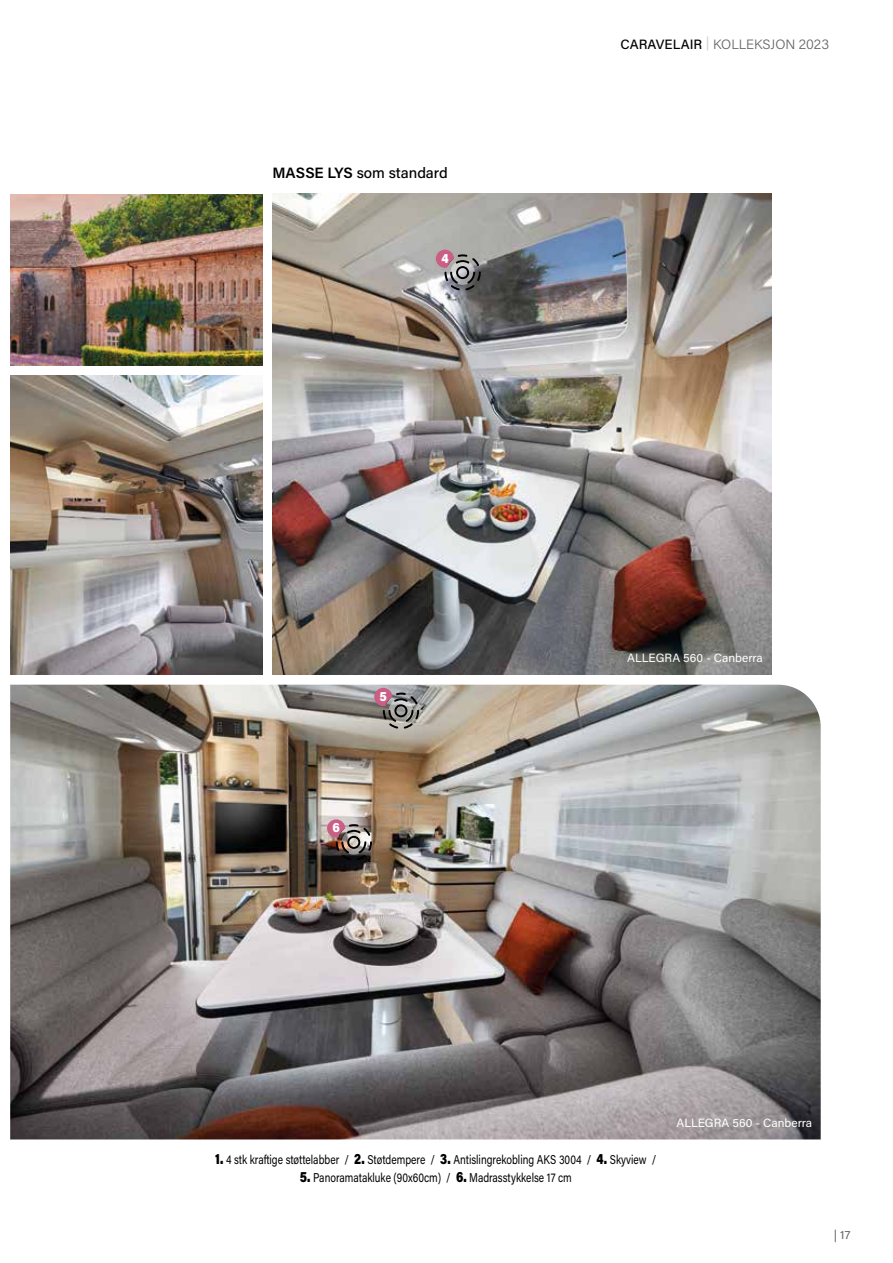
<style>
.page{position:relative;width:893px;height:1263px;background:#fff}
.page>*{position:absolute;margin:0;border:0;box-sizing:border-box;transform-origin:0 0}
.t1{font:500 15px "Acumin Pro";color:#000}
.t2{font:300 13.5px "Acumin Pro";color:#646363}
.t3{font:900 13.5px "Acumin Pro";color:#fff;scale:.9 1}
.t4{font:12.75px "Acumin Pro";color:#000;scale:.8 1}
.t5{font:12px "Acumin Pro";color:#fff}
.t6{font:12px "Acumin Pro";color:#646363}
.s1{font-weight:600}
.s2{font-weight:500;color:#000}
.s3{font-weight:400;color:#d0d0d0}
.s4{font-weight:900;font-size:15px}
</style>
<div class="page">
<img style="left:10px;top:685px;width:811px;height:454px">
<img style="left:272px;top:193px;width:499px;height:481px">
<img style="left:10px;top:376px;width:252px;height:298px">
<img style="left:10px;top:195px;width:252px;height:171px">
<svg style="left:436px;top:250px;width:45px;height:40px;background:#93868c"></svg>
<svg style="left:374px;top:688px;width:45px;height:41px;background:#918285"></svg>
<svg style="left:327px;top:819px;width:45px;height:41px;background:#836c6c"></svg>
<p class="t1" style="left:272px;top:162px;width:177px"><span class="s1">MASSE LYS</span> som standard</p>
<p class="t3" style="left:441px;top:248px;width:10px">4</p>
<p class="t3" style="left:380px;top:686px;width:10px">5</p>
<p class="t3" style="left:332px;top:818px;width:10px">6</p>
<p class="t2" style="left:620px;top:35px;width:210px"><span class="s2">CARAVELAIR</span> <span class="s3">|</span> KOLLEKSJON 2023</p>
<p class="t5" style="left:627px;top:649px;width:137px">ALLEGRA 560 - Canberra</p>
<p class="t5" style="left:677px;top:1114px;width:137px">ALLEGRA 560 - Canberra</p>
<p class="t4" style="left:215px;top:1150px;width:553px"><span class="s4">1.</span> 4 stk kraftige støttelabber / <span class="s4">2.</span> Støtdempere / <span class="s4">3.</span> Antislingrekobling AKS 3004 / <span class="s4">4.</span> Skyview /</p>
<p class="t4" style="left:300px;top:1168px;width:342px"><span class="s4">5.</span> Panoramatakluke (90x60cm) / <span class="s4">6.</span> Madrasstykkelse 17 cm</p>
<p class="t6" style="left:834px;top:1226px;width:18px">| 17</p>
</div>
